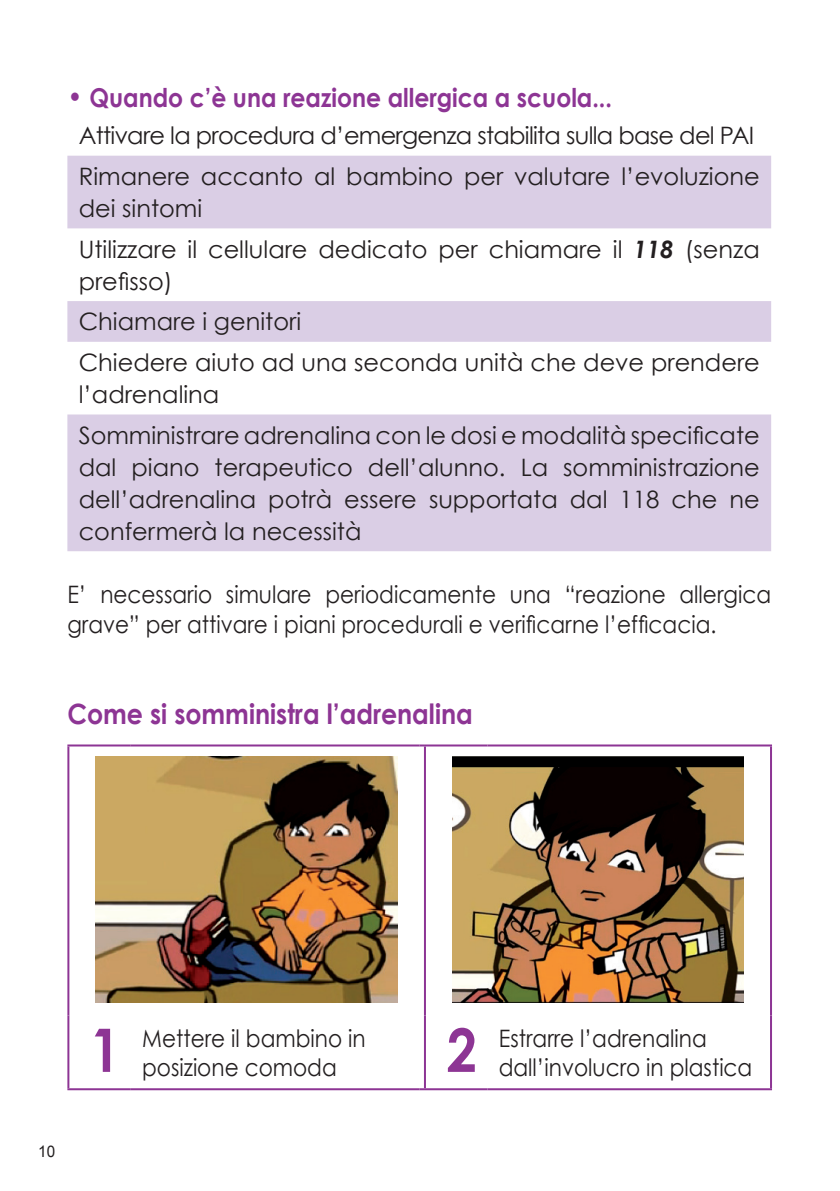
<style>
.page{position:relative;width:840px;height:1191px;background:#fff}
.page>*{position:absolute;margin:0;border:0;box-sizing:border-box;transform-origin:0 0}
.t1{font:700 60px "Century Gothic";color:#8d3594;scale:.9 1}
.t2{font:700 28px "Century Gothic";color:#8d3594;scale:.9 1}
.t3{font:700 26px "Century Gothic";color:#8d3594;scale:.9 1}
.t4{font:24px/40.6px "Century Gothic";color:#231f20}
.t5{font:24px/28.8px "Century Gothic";color:#231f20;scale:.9 1}
.t6{font:24px/40.6px "Century Gothic";letter-spacing:-.03em;color:#231f20}
.t7{font:16px "Arial";color:#231f20;scale:.95 1}
.s1{font-size:28px}
.s2{font-weight:700;font-style:italic}
</style>
<div class="page">
<svg style="left:67px;top:156px;width:703px;height:395px;fill:#dacee5"></svg>
<hr style="left:67px;top:746px;width:2px;height:269px;background:#8d3594">
<hr style="left:67px;top:744px;width:64px;height:2px;background:#8d3594">
<hr style="left:131px;top:744px;width:288px;height:2px;background:#8d3594">
<hr style="left:423px;top:746px;width:2px;height:269px;background:#8d3594">
<hr style="left:424px;top:744px;width:63px;height:2px;background:#8d3594">
<hr style="left:487px;top:744px;width:284px;height:2px;background:#8d3594">
<hr style="left:769px;top:746px;width:2px;height:269px;background:#8d3594">
<hr style="left:67px;top:1015px;width:2px;height:73px;background:#8d3594">
<hr style="left:423px;top:1015px;width:2px;height:73px;background:#8d3594">
<hr style="left:769px;top:1015px;width:2px;height:73px;background:#8d3594">
<hr style="left:67px;top:1088px;width:64px;height:2px;background:#8d3594">
<hr style="left:131px;top:1088px;width:288px;height:2px;background:#8d3594">
<hr style="left:424px;top:1088px;width:63px;height:2px;background:#8d3594">
<hr style="left:487px;top:1088px;width:284px;height:2px;background:#8d3594">
<img style="left:96px;top:757px;width:301px;height:245px">
<img style="left:452px;top:757px;width:290px;height:245px">
<p class="t3" style="left:67px;top:81px;width:606px"><span class="s1">•</span> Quando c’è una reazione allergica a scuola...</p>
<p class="t6" style="left:79px;top:115px;width:682px">Attivare la procedura d’emergenza stabilita sulla base del PAI<br>Rimanere accanto al bambino per valutare l’evoluzione</p>
<p class="t4" style="left:79px;top:188px;width:682px">dei sintomi<br>Utilizzare il cellulare dedicato per chiamare il <span class="s2">118</span> (senza</p>
<p class="t4" style="left:79px;top:260px;width:682px">prefisso)<br>Chiamare i genitori<br>Chiedere aiuto ad una seconda unità che deve prendere</p>
<p class="t4" style="left:79px;top:374px;width:682px">l’adrenalina<br>Somministrare adrenalina con le dosi e modalità specificate</p>
<p class="t4" style="left:79px;top:451px;width:682px;line-height:32px;text-align:justify">dal piano terapeutico dell’alunno. La somministrazione dell’adrenalina potrà essere supportata dal 118 che ne confermerà la necessità</p>
<p class="t5" style="left:67px;top:579px;width:783px;line-height:30px">E’ necessario simulare periodicamente una “reazione allergica grave” per attivare i piani procedurali e verificarne l’efficacia.</p>
<p class="t2" style="left:67px;top:696px;width:452px">Come si somministra l’adrenalina</p>
<p class="t7" style="left:38px;top:1141px;width:19px">10</p>
<h1 class="t1" style="left:90px;top:1012px;width:35px">1</h1>
<p class="t5" style="left:142px;top:1023px;width:250px">Mettere il bambino in posizione comoda</p>
<h1 class="t1" style="left:446px;top:1012px;width:35px">2</h1>
<p class="t5" style="left:498px;top:1023px;width:283px">Estrarre l’adrenalina dall’involucro in plastica</p>
</div>
